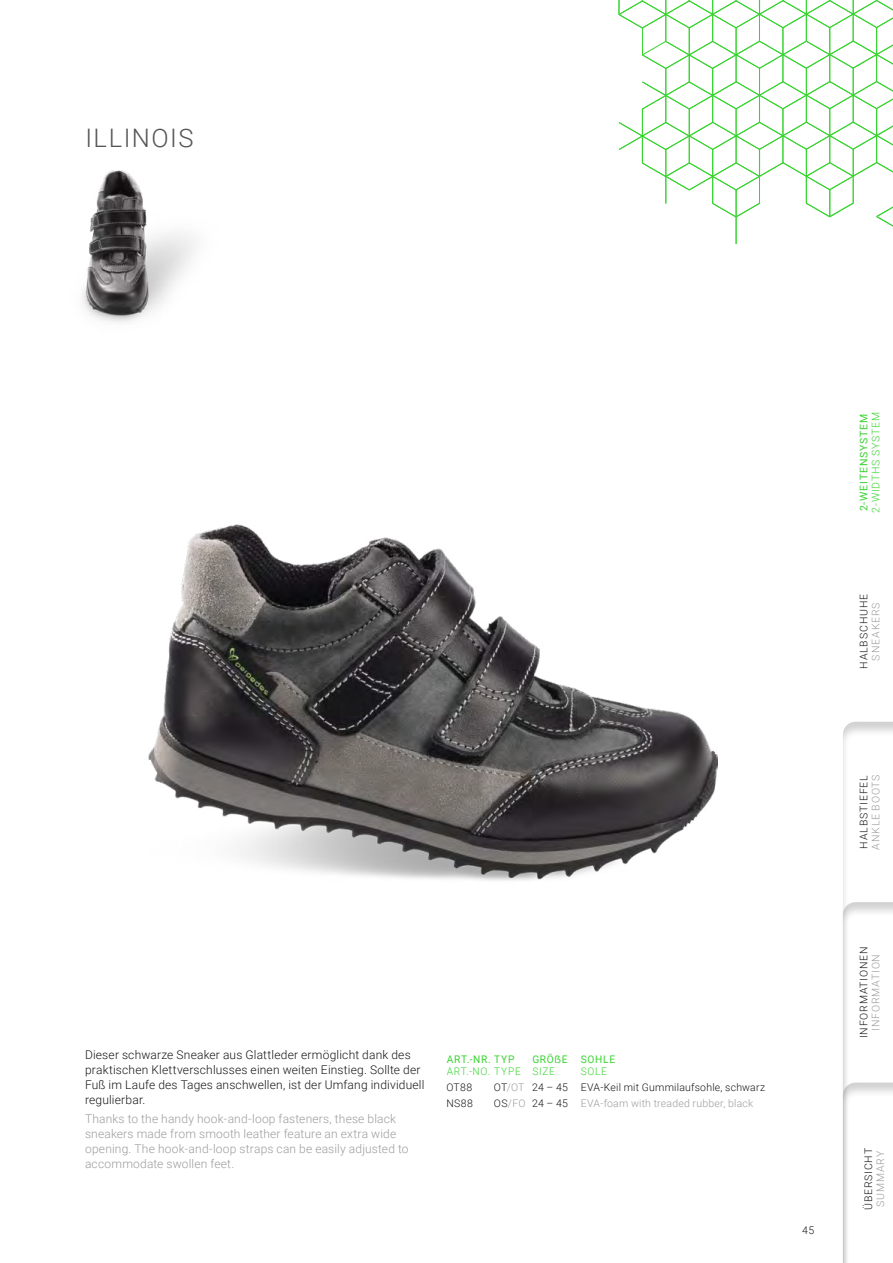
<style>
.page{position:relative;width:893px;height:1263px;background:#fff}
.page>*{position:absolute;margin:0;border:0;box-sizing:border-box;transform-origin:0 0}
.Produktname{font:300 25.5px "Roboto";letter-spacing:.055em;color:#565655}
.Text{font:300 12px/15px "Roboto";letter-spacing:.015em;color:#181716}
.Text-2{font:300 12px/15px "Roboto";letter-spacing:.015em;color:#9c9c9d}
.Tabelle_Inhalt{font:300 10.5px "Roboto";letter-spacing:.065em;color:#181716}
.Tabellenkopf{font:10.5px/12px "Roboto";letter-spacing:.065em;color:#38d430}
.Tabelle_Inhalt-2{font:300 10.5px "Roboto";letter-spacing:.02em;color:#181716}
.Tabelle_Inhalt-3{font:300 10.5px "Roboto";letter-spacing:.065em;color:#9c9c9d}
.Tabelle_Inhalt-4{font:300 10.5px "Roboto";letter-spacing:.02em;color:#9c9c9d}
.Register_Weitensyste{font:10.5px/12px "Roboto";letter-spacing:.08em;color:#38d430}
.Tabelle_Inhalt-5{font:300 10.5px "Roboto";letter-spacing:.085em;color:#9c9c9d}
.Tabelle_Inhalt-6{font:300 10.5px "Roboto";letter-spacing:.085em;color:#181716}
.Tabellenkopf-2{font:300 10.5px/12px "Roboto";color:#38d430}
.s1{font-weight:300}
.s2{font-weight:400}
.s3{color:#181716}
</style>
<div class="page">
<svg style="left:618px;top:0;width:275px;height:244px"></svg>
<img style="left:82px;top:170px;width:114px;height:152px">
<img style="left:148px;top:525px;width:569px;height:356px">
<svg style="left:843px;top:722px;width:50px;height:351px"></svg>
<div style="left:834px;top:1073px;width:59px;height:190px;background:#181716;opacity:.2"></div>
<p class="Produktname" style="left:85px;top:120px;width:110px">ILLINOIS</p>
<p class="Text" style="left:85px;top:1046px;width:341px">Dieser schwarze Sneaker aus Glattleder ermöglicht dank des praktischen Klettverschlusses einen weiten Einstieg. Sollte der Fuß im Laufe des Tages anschwellen, ist der Umfang individuell regulierbar.</p>
<p class="Text-2" style="left:85px;top:1111px;width:325px">Thanks to the handy hook-and-loop fasteners, these black sneakers made from smooth leather feature an extra wide opening. The hook-and-loop straps can be easily adjusted to accommodate swollen feet.</p>
<p class="Tabellenkopf" style="left:447px;top:1052px;width:44px">ART.-NR.<br><span class="s1">ART.-NO.</span></p>
<p class="Tabellenkopf-2" style="left:494px;top:1052px;width:28px"><span class="s2">TYP<br></span>TYPE</p>
<p class="Tabellenkopf" style="left:532px;top:1052px;width:37px">GRÖẞE<br><span class="s1">SIZE</span></p>
<p class="Tabellenkopf" style="left:581px;top:1052px;width:36px">SOHLE<br><span class="s1">SOLE</span></p>
<p class="Tabelle_Inhalt" style="left:446px;top:1080px;width:27px">OT88</p>
<p class="Tabelle_Inhalt-3" style="left:494px;top:1080px;width:32px"><span class="s3">OT</span>/OT</p>
<p class="Tabelle_Inhalt" style="left:532px;top:1080px;width:37px">24 – 45</p>
<p class="Tabelle_Inhalt-2" style="left:581px;top:1080px;width:186px">EVA-Keil mit Gummilaufsohle, schwarz</p>
<p class="Tabelle_Inhalt" style="left:446px;top:1096px;width:28px">NS88</p>
<p class="Tabelle_Inhalt-3" style="left:494px;top:1096px;width:33px"><span class="s3">OS</span>/FO</p>
<p class="Tabelle_Inhalt" style="left:532px;top:1096px;width:37px">24 – 45</p>
<p class="Tabelle_Inhalt-4" style="left:581px;top:1096px;width:174px">EVA-foam with treaded rubber, black</p>
<p class="Tabelle_Inhalt" style="left:802px;top:1223px;width:14px">45</p>
<p class="Register_Weitensyste" style="left:857px;top:512px;width:102px;rotate:-90deg">2-WEITENSYSTEM<br><span class="s1">2-WIDTHS SYSTEM</span></p>
<p class="Tabelle_Inhalt-6" style="left:856px;top:669px;width:76px;rotate:-90deg">HALBSCHUHE</p>
<p class="Tabelle_Inhalt-5" style="left:868px;top:660px;width:60px;rotate:-90deg">SNEAKERS</p>
<p class="Tabelle_Inhalt" style="left:856px;top:848px;width:75px;rotate:-90deg">HALBSTIEFEL</p>
<p class="Tabelle_Inhalt-3" style="left:868px;top:849px;width:77px;rotate:-90deg">ANKLE BOOTS</p>
<p class="Tabelle_Inhalt" style="left:856px;top:1038px;width:93px;rotate:-90deg">INFORMATIONEN</p>
<p class="Tabelle_Inhalt-3" style="left:868px;top:1031px;width:78px;rotate:-90deg">INFORMATION</p>
<p class="Tabelle_Inhalt" style="left:861px;top:1210px;width:64px;rotate:-90deg">ÜBERSICHT</p>
<p class="Tabelle_Inhalt-5" style="left:873px;top:1207px;width:57px;rotate:-90deg">SUMMARY</p>
</div>
